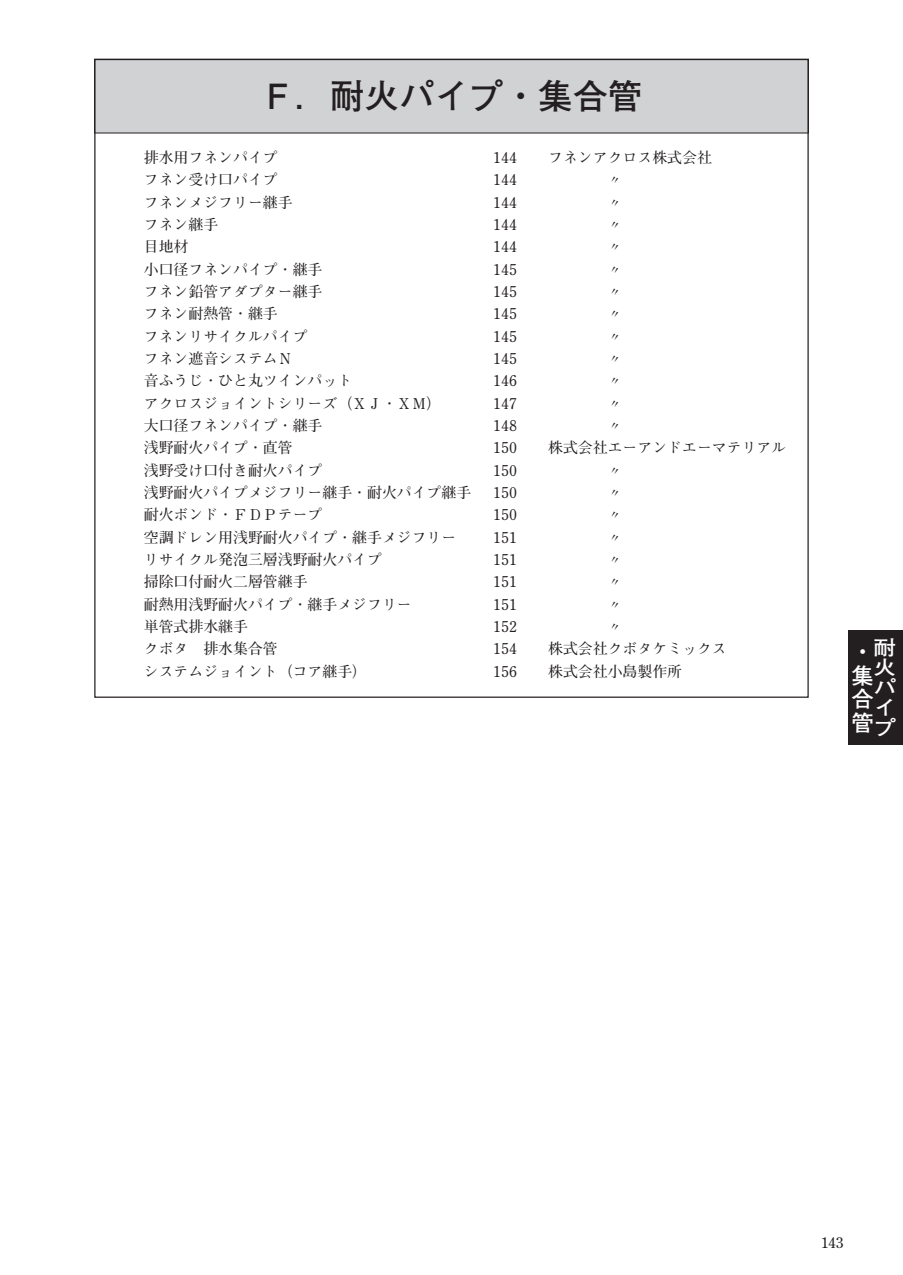
<style>
.page{position:relative;width:903px;height:1275px;background:#fff}
.page>*{position:absolute;margin:0;border:0;box-sizing:border-box;transform-origin:0 0}
.t1{font:700 34.65px "Futo Go B101 Pro";color:#231f20}
.t2{font:700 22.4px/23.4px "Futo Go B101";color:#fff}
.t3{font:700 20.12px/20.1px "Futo Go B101";color:#fff;scale:1.11 1}
.t4{font:700 14.88px "Futo Min A101 Pro";color:#231f20}
.t5{font:700 14.88px "Futo Min A101";color:#231f20}
</style>
<div class="page">
<svg style="left:94px;top:58px;width:715px;height:640px"></svg>
<div style="left:848px;top:630px;width:55px;height:114px;background:#231f20"></div>
<p class="t1" style="left:260px;top:68px;width:383px">Ｆ．耐火パイプ・集合管</p>
<p class="t4" style="left:144px;top:146px;width:135px">排水用フネンパイプ</p>
<p class="t4" style="left:493px;top:146px;width:25px">144</p>
<p class="t4" style="left:548px;top:146px;width:165px">フネンアクロス株式会社</p>
<p class="t4" style="left:144px;top:168px;width:135px">フネン受け口パイプ</p>
<p class="t4" style="left:493px;top:168px;width:25px">144</p>
<p class="t4" style="left:144px;top:191px;width:150px">フネンメジフリー継手</p>
<p class="t4" style="left:493px;top:191px;width:25px">144</p>
<p class="t4" style="left:144px;top:213px;width:76px">フネン継手</p>
<p class="t4" style="left:493px;top:213px;width:25px">144</p>
<p class="t4" style="left:144px;top:235px;width:46px">目地材</p>
<p class="t4" style="left:493px;top:235px;width:25px">144</p>
<p class="t4" style="left:144px;top:258px;width:180px">小口径フネンパイプ・継手</p>
<p class="t4" style="left:493px;top:258px;width:25px">145</p>
<p class="t4" style="left:144px;top:280px;width:180px">フネン鉛管アダプター継手</p>
<p class="t4" style="left:493px;top:280px;width:25px">145</p>
<p class="t4" style="left:144px;top:302px;width:135px">フネン耐熱管・継手</p>
<p class="t4" style="left:493px;top:302px;width:25px">145</p>
<p class="t4" style="left:144px;top:325px;width:165px">フネンリサイクルパイプ</p>
<p class="t4" style="left:493px;top:325px;width:25px">145</p>
<p class="t4" style="left:144px;top:347px;width:150px">フネン遮音システムＮ</p>
<p class="t4" style="left:493px;top:347px;width:25px">145</p>
<p class="t4" style="left:144px;top:369px;width:210px">音ふうじ・ひと丸ツインパット</p>
<p class="t4" style="left:493px;top:369px;width:25px">146</p>
<p class="t4" style="left:144px;top:391px;width:299px">アクロスジョイントシリーズ（ＸＪ・ＸＭ）</p>
<p class="t4" style="left:493px;top:391px;width:25px">147</p>
<p class="t4" style="left:144px;top:414px;width:180px">大口径フネンパイプ・継手</p>
<p class="t4" style="left:493px;top:414px;width:25px">148</p>
<p class="t4" style="left:144px;top:436px;width:150px">浅野耐火パイプ・直管</p>
<p class="t4" style="left:493px;top:436px;width:25px">150</p>
<p class="t4" style="left:548px;top:436px;width:240px">株式会社エーアンドエーマテリアル</p>
<p class="t4" style="left:144px;top:458px;width:180px">浅野受け口付き耐火パイプ</p>
<p class="t4" style="left:493px;top:458px;width:25px">150</p>
<p class="t4" style="left:144px;top:481px;width:329px">浅野耐火パイプメジフリー継手・耐火パイプ継手</p>
<p class="t4" style="left:493px;top:481px;width:25px">150</p>
<p class="t4" style="left:144px;top:503px;width:180px">耐火ボンド・ＦＤＰテープ</p>
<p class="t4" style="left:493px;top:503px;width:25px">150</p>
<p class="t4" style="left:144px;top:525px;width:314px">空調ドレン用浅野耐火パイプ・継手メジフリー</p>
<p class="t4" style="left:493px;top:525px;width:25px">151</p>
<p class="t4" style="left:144px;top:548px;width:240px">リサイクル発泡三層浅野耐火パイプ</p>
<p class="t4" style="left:493px;top:548px;width:25px">151</p>
<p class="t4" style="left:144px;top:570px;width:165px">掃除口付耐火二層管継手</p>
<p class="t4" style="left:493px;top:570px;width:25px">151</p>
<p class="t4" style="left:144px;top:592px;width:269px">耐熱用浅野耐火パイプ・継手メジフリー</p>
<p class="t4" style="left:493px;top:592px;width:25px">151</p>
<p class="t4" style="left:144px;top:615px;width:106px">単管式排水継手</p>
<p class="t4" style="left:493px;top:615px;width:25px">152</p>
<p class="t4" style="left:144px;top:637px;width:135px">クボタ　排水集合管</p>
<p class="t4" style="left:493px;top:637px;width:25px">154</p>
<p class="t4" style="left:548px;top:637px;width:180px">株式会社クボタケミックス</p>
<p class="t4" style="left:144px;top:659px;width:225px">システムジョイント（コア継手）</p>
<p class="t4" style="left:493px;top:659px;width:25px">156</p>
<p class="t4" style="left:548px;top:659px;width:135px">株式会社小島製作所</p>
<h2 class="t2" style="left:851px;top:640px;width:23px">・集合管</h2>
<h3 class="t3" style="left:874px;top:637px;width:21px">耐火パイプ</h3>
<p class="t5" style="left:821px;top:1232px;width:24px">143</p>
</div>
